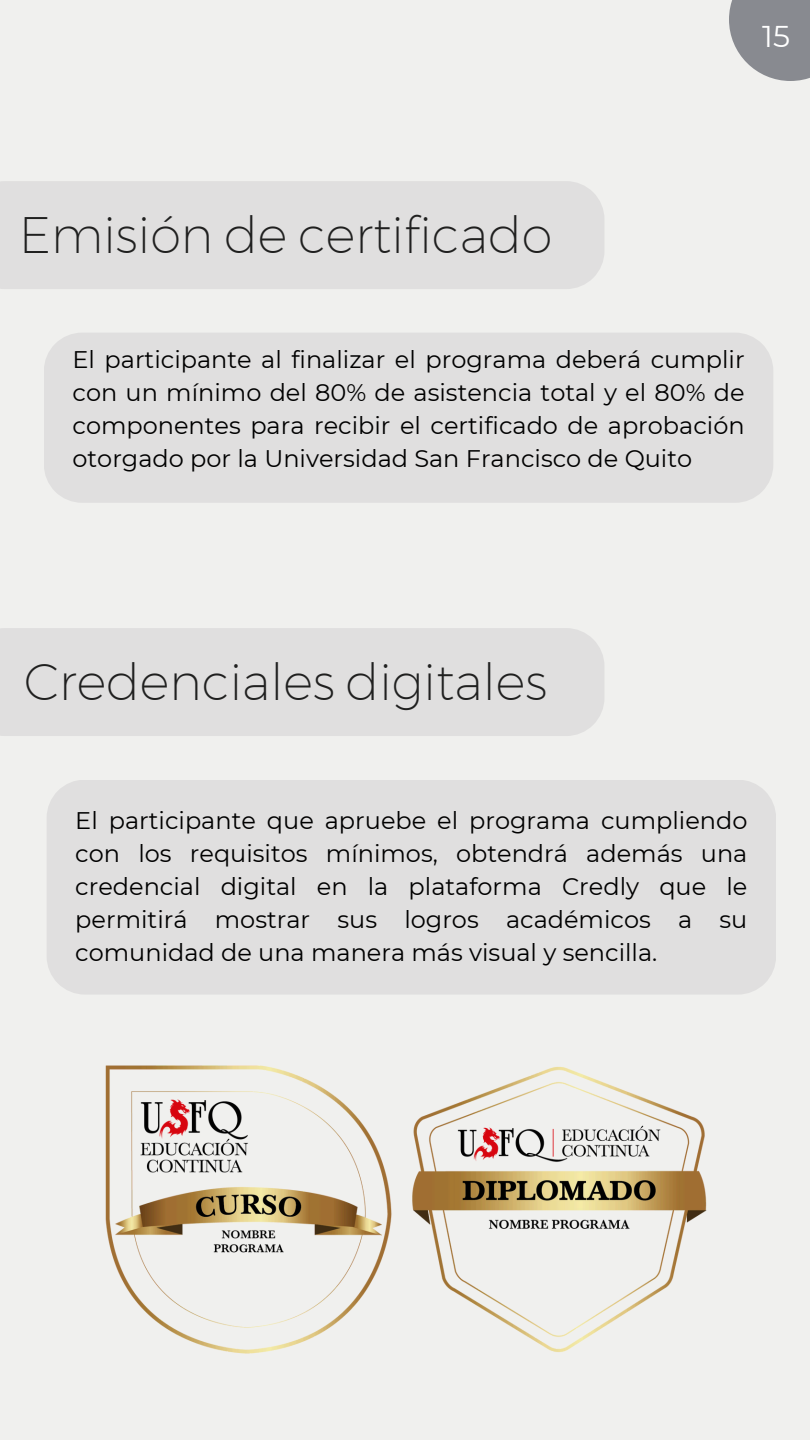
<style>
.page{position:relative;width:810px;height:1440px;background:#f0f0ee}
.page>*{position:absolute;margin:0;border:0;box-sizing:border-box;transform-origin:0 0}
.t1{font:300 50px "Kief Montaser Extra";color:#000}
.t2{font:30px "Montserrat";color:#fff}
.t3{font:24px/33px "Montserrat";color:#000;text-align:justify}
</style>
<div class="page">
<div style="left:729px;top:0;width:81px;height:81px;background:#888a90"></div>
<div style="left:0;top:181px;width:604px;height:108px;background:#e0dfdf"></div>
<div style="left:0;top:628px;width:604px;height:108px;background:#e0dfdf"></div>
<div style="left:44px;top:333px;width:729px;height:170px;background:#e0dfdf"></div>
<div style="left:47px;top:780px;width:729px;height:214px;background:#e0dfdf"></div>
<img style="left:105px;top:1066px;width:602px;height:287px">
<h1 class="t2" style="left:762px;top:18px;width:29px">15</h1>
<h1 class="t1" style="left:19px;top:205px;width:535px">Emisión de certificado</h1>
<p class="t3" style="left:73px;top:342px;width:674px">El participante al finalizar el programa deberá cumplir con un mínimo del 80% de asistencia total y el 80% de componentes para recibir el certificado de aprobación otorgado por la Universidad San Francisco de Quito</p>
<h1 class="t1" style="left:24px;top:652px;width:525px">Credenciales digitales</h1>
<h1 class="t3" style="left:75px;top:804px;width:674px">El participante que apruebe el programa cumpliendo con los requisitos mínimos, obtendrá además una credencial digital en la plataforma Credly que le permitirá mostrar sus logros académicos a su comunidad de una manera más visual y sencilla.</h1>
</div>
